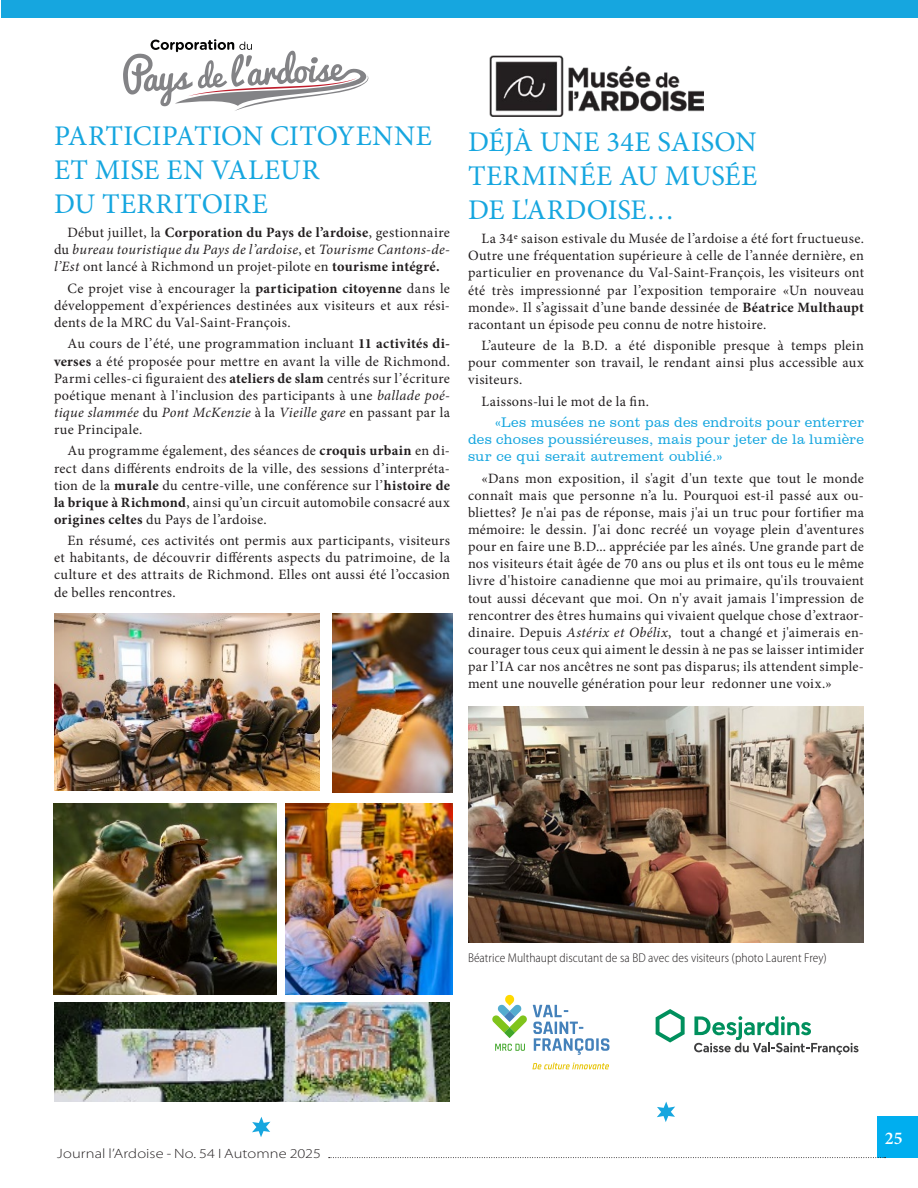
<style>
.page{position:relative;width:918px;height:1188px;background:#fff}
.page>*{position:absolute;margin:0;border:0;box-sizing:border-box;transform-origin:0 0}
.t1{font:28.5px/34.2px "Minion Pro";letter-spacing:.01em;color:#16a6df}
.t2{font:600 18px "Minion Pro";color:#fff}
.t3{font:14.25px/17.1px "Minion Pro";letter-spacing:.02em;color:#231f20;text-align:justify}
.t4{font:300 14.25px/17.1px "Clarendon BT";letter-spacing:.01em;color:#16a6df;text-align:justify}
.t5{font:300 semi-expanded 13.5px "Myriad Pro";letter-spacing:.01em;color:#231f20;scale:1.1 1}
.t6{font:300 semi-condensed 12.75px "Myriad Pro";color:#231f20}
.s1{font-weight:700}
.s2{font-style:italic}
</style>
<div class="page">
<img style="left:489px;top:56px;width:214px;height:61px">
<div style="left:877px;top:1117px;width:41px;height:41px;background:#00aeef"></div>
<div style="left:1px;top:0;width:917px;height:18px;background:#16a6df"></div>
<svg style="left:329px;top:1157px;width:557px;height:1px"></svg>
<svg style="left:123px;top:39px;width:246px;height:72px"></svg>
<svg style="left:657px;top:1102px;width:18px;height:20px"></svg>
<svg style="left:252px;top:1117px;width:18px;height:20px"></svg>
<img style="left:468px;top:707px;width:396px;height:236px">
<svg style="left:656px;top:1009px;width:29px;height:34px"></svg>
<svg style="left:694px;top:1016px;width:165px;height:39px"></svg>
<svg style="left:495px;top:1044px;width:30px;height:7px"></svg>
<svg style="left:533px;top:1005px;width:77px;height:50px"></svg>
<svg style="left:492px;top:994px;width:35px;height:44px"></svg>
<svg style="left:532px;top:1063px;width:77px;height:6px"></svg>
<img style="left:54px;top:614px;width:266px;height:177px">
<img style="left:333px;top:614px;width:120px;height:178px">
<img style="left:54px;top:1003px;width:396px;height:99px">
<img style="left:54px;top:804px;width:223px;height:191px">
<img style="left:285px;top:804px;width:168px;height:190px">
<h1 class="t1" style="left:54px;top:119px;width:380px">PARTICIPATION CITOYENNE<br>ET MISE EN VALEUR<br>DU TERRITOIRE</h1>
<p class="t3" style="left:54px;top:224px;width:398px;text-indent:13px">Début juillet, la <span class="s1">Corporation du Pays de l’ardoise</span>, gestionnaire du <span class="s2">bureau touristique du Pays de l’ardoise</span>, et <span class="s2">Tourisme Cantons-de&shy;l’Est</span> ont lancé à Richmond un projet-pilote en <span class="s1">tourisme intégré.</span></p>
<p class="t3" style="left:54px;top:280px;width:398px;text-indent:13px">Ce projet vise à encourager la <span class="s1">participation citoyenne</span> dans le développement d’expériences destinées aux visiteurs et aux rési&shy;dents de la MRC du Val-Saint-François.</p>
<p class="t3" style="left:54px;top:335px;width:398px;text-indent:13px">Au cours de l’été, une programmation incluant <span class="s1">11 activités di&shy;verses</span> a été proposée pour mettre en avant la ville de Richmond.<br>Parmi celles-ci figuraient des <span class="s1">ateliers de slam</span> centrés sur l’écriture poétique menant à l'inclusion des participants à une <span class="s2">ballade poé&shy;tique slammée</span> du <span class="s2">Pont McKenzie</span> à la <span class="s2">Vieille gare</span> en passant par la rue Principale.</p>
<p class="t3" style="left:54px;top:442px;width:398px;text-indent:13px">Au programme également, des séances de <span class="s1">croquis urbain</span> en di&shy;rect dans différents endroits de la ville, des sessions d’interpréta&shy;tion de la <span class="s1">murale</span> du centre-ville, une conférence sur l’<span class="s1">histoire de la brique à Richmond</span>, ainsi qu’un circuit automobile consacré aux <span class="s1">origines celtes</span> du Pays de l’ardoise.</p>
<p class="t3" style="left:54px;top:532px;width:398px;text-indent:13px">En résumé, ces activités ont permis aux participants, visiteurs et habitants, de découvrir différents aspects du patrimoine, de la culture et des attraits de Richmond. Elles ont aussi été l’occasion de belles rencontres.</p>
<h1 class="t1" style="left:468px;top:125px;width:291px;text-align:justify">DÉJÀ UNE 34E SAISON TERMINÉE AU MUSÉE DE L'ARDOISE…</h1>
<p class="t3" style="left:468px;top:230px;width:398px;text-indent:13px">La 34e saison estivale du Musée de l’ardoise a été fort fructueuse.<br>Outre une fréquentation supérieure à celle de l’année dernière, en particulier en provenance du Val-Saint-François, les visiteurs ont été très impressionné par l’exposition temporaire «Un nouveau monde». Il s’agissait d’une bande dessinée de <span class="s1">Béatrice Multhaupt </span>racontant un épisode peu connu de notre histoire.</p>
<p class="t3" style="left:468px;top:337px;width:397px;text-indent:13px">L’auteure de la B.D. a été disponible presque à temps plein pour commenter son travail, le rendant ainsi plus accessible aux visiteurs.</p>
<p class="t3" style="left:482px;top:393px;width:169px">Laissons-lui le mot de la fin.</p>
<p class="t4" style="left:468px;top:414px;width:398px;text-indent:27px">«Les musées ne sont pas des endroits pour enterrer des choses poussiéreuses, mais pour jeter de la lumière sur ce qui serait autrement oublié.»</p>
<p class="t3" style="left:468px;top:470px;width:398px;text-indent:13px">«Dans mon exposition, il s'agit d'un texte que tout le monde connaît mais que personne n’a lu. Pourquoi est-il passé aux ou&shy;bliettes? Je n'ai pas de réponse, mais j'ai un truc pour fortifier ma mémoire: le dessin. J'ai donc recréé un voyage plein d'aventures pour en faire une B.D... appréciée par les aînés. Une grande part de nos visiteurs était âgée de 70 ans ou plus et ils ont tous eu le même livre d'histoire canadienne que moi au primaire, qu'ils trouvaient tout aussi décevant que moi. On n'y avait jamais l'impression de rencontrer des êtres humains qui vivaient quelque chose d’extraor&shy;dinaire. Depuis <span class="s2">Astérix et Obélix</span>, tout a changé et j'aimerais en&shy;courager tous ceux qui aiment le dessin à ne pas se laisser intimider par l’IA car nos ancêtres ne sont pas disparus; ils attendent simple&shy;ment une nouvelle génération pour leur redonner une voix.»</p>
<p class="t5" style="left:57px;top:1146px;width:241px">Journal l’Ardoise - No. 54 I Automne 2025</p>
<p class="t6" style="left:468px;top:951px;width:360px">Béatrice Multhaupt discutant de sa BD avec des visiteurs (photo Laurent Frey)</p>
<p class="t2" style="left:885px;top:1125px;width:19px">25</p>
</div>
